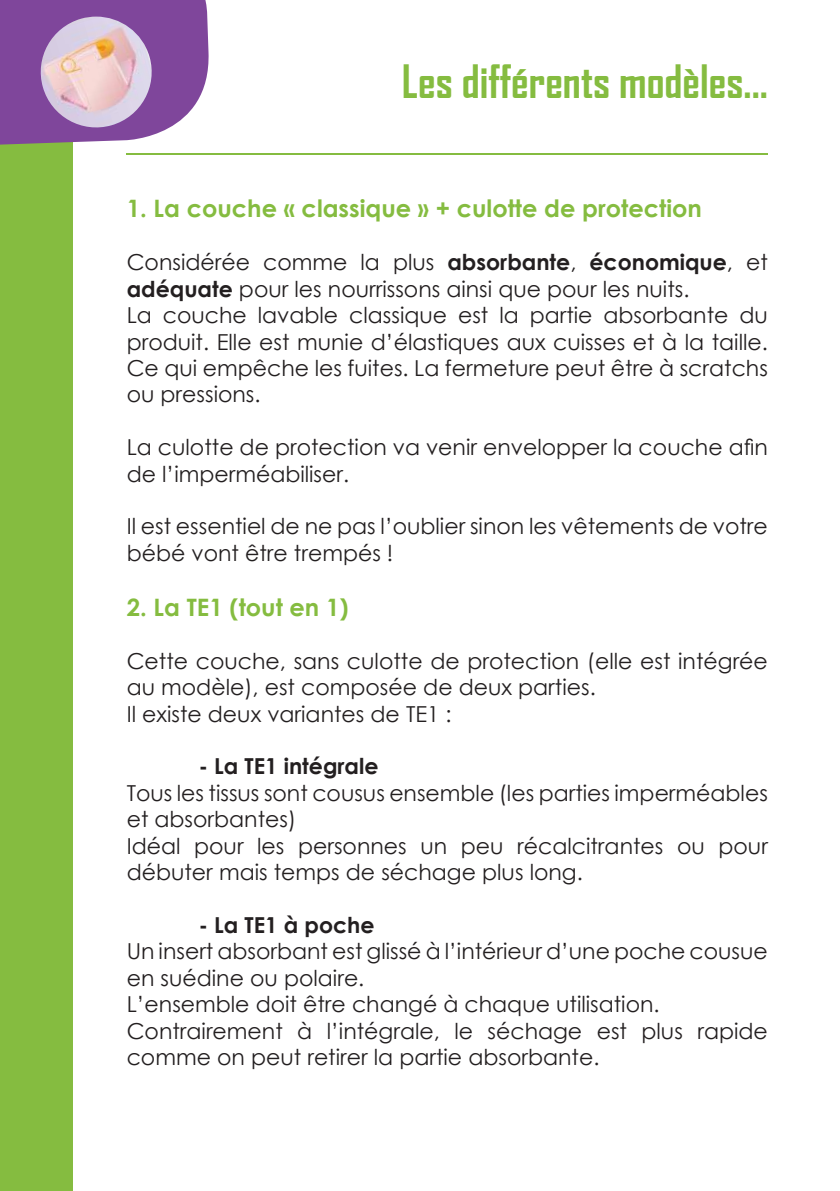
<style>
.page{position:relative;width:840px;height:1191px;background:#fff}
.page>*{position:absolute;margin:0;border:0;box-sizing:border-box;transform-origin:0 0}
.t1{font:700 44px "Agency FB";color:#85bc40}
.t2{font:700 24px "Century Gothic";color:#85bc40}
.t3{font:22px/26.4px "Century Gothic";color:#231f20}
.t4{font:700 22px "Century Gothic";color:#231f20}
.s1{font-weight:700}
</style>
<div class="page">
<div style="left:0;top:0;width:72px;height:1191px;background:#85bc40"></div>
<svg style="left:0;top:0;width:209px;height:147px"></svg>
<img style="left:34px;top:17px;width:124px;height:117px">
<hr style="left:127px;top:153px;width:640px;height:1px;background:#85bc40">
<h1 class="t1" style="left:401px;top:54px;width:367px">Les différents modèles...</h1>
<p class="t2" style="left:127px;top:190px;width:576px">1. La couche « classique » + culotte de protection</p>
<p class="t3" style="left:127px;top:249px;width:642px">Considérée comme la plus <span class="s1">absorbante</span>, <span class="s1">économique</span>, et <span class="s1">adéquate</span> pour les nourrissons ainsi que pour les nuits.<br>La couche lavable classique est la partie absorbante du produit. Elle est munie d’élastiques aux cuisses et à la taille.<br>Ce qui empêche les fuites. La fermeture peut être à scratchs ou pressions.</p>
<p class="t3" style="left:127px;top:433px;width:642px">La culotte de protection va venir envelopper la couche afin de l’imperméabiliser.</p>
<p class="t3" style="left:127px;top:513px;width:642px">Il est essentiel de ne pas l’oublier sinon les vêtements de votre bébé vont être trempés !</p>
<p class="t2" style="left:127px;top:589px;width:223px">2. La TE1 (tout en 1)</p>
<p class="t3" style="left:127px;top:647px;width:642px">Cette couche, sans culotte de protection (elle est intégrée au modèle), est composée de deux parties.<br>Il existe deux variantes de TE1 :</p>
<p class="t4" style="left:199px;top:749px;width:181px">- La TE1 intégrale</p>
<p class="t3" style="left:127px;top:779px;width:642px">Tous les tissus sont cousus ensemble (les parties imperméables et absorbantes)<br>Idéal pour les personnes un peu récalcitrantes ou pour débuter mais temps de séchage plus long.</p>
<p class="t4" style="left:199px;top:908px;width:177px">- La TE1 à poche</p>
<p class="t3" style="left:127px;top:937px;width:642px">Un insert absorbant est glissé à l’intérieur d’une poche cousue en suédine ou polaire.<br>L’ensemble doit être changé à chaque utilisation.<br>Contrairement à l’intégrale, le séchage est plus rapide comme on peut retirer la partie absorbante.</p>
</div>
